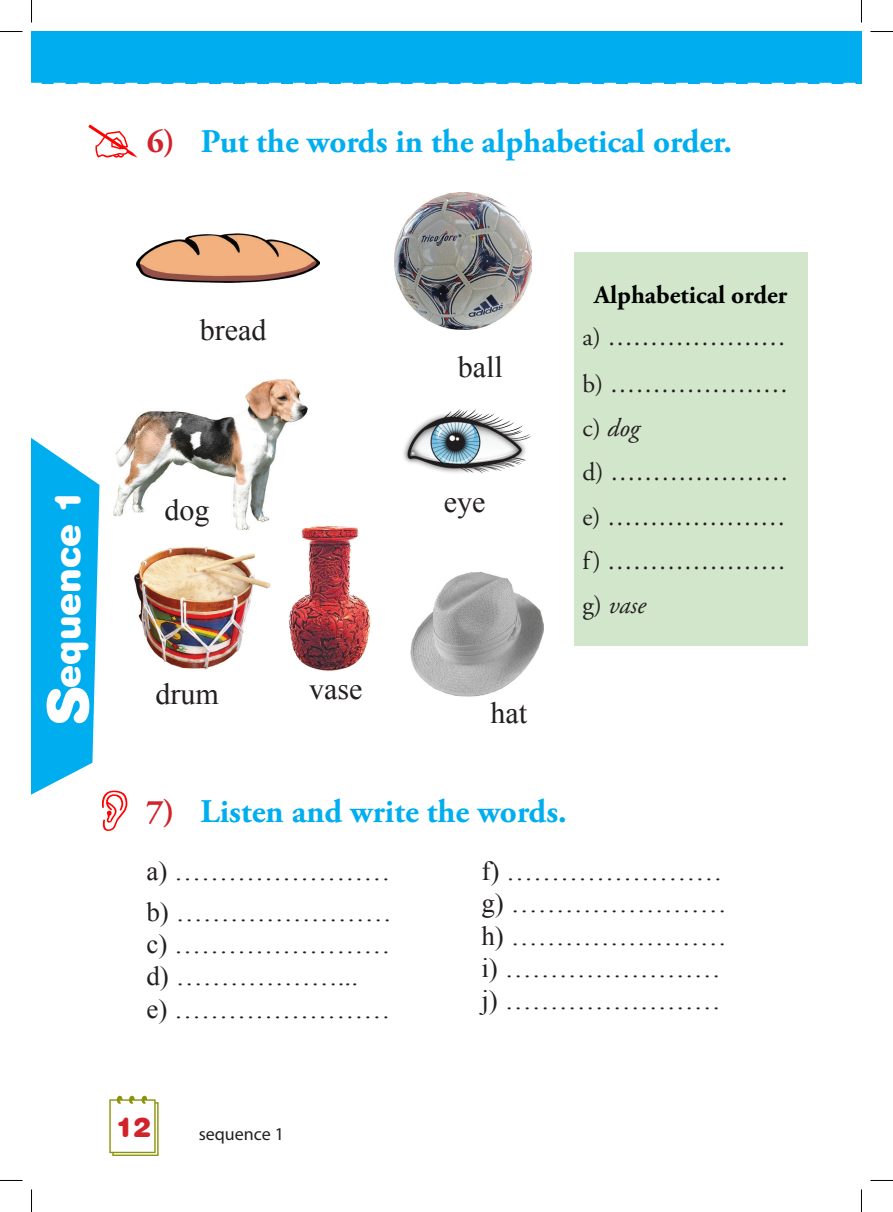
<style>
.page{position:relative;width:893px;height:1212px;background:#fff}
.page>*{position:absolute;margin:0;border:0;box-sizing:border-box;transform-origin:0 0}
.t1{font:36px "Swiss 721 BT Black Rounded";color:#fff}
.t2{font:700 33px "Adobe Garamond Pro";color:#00aeef}
.t3{font:30px "Times New Roman";color:#231f20}
.t4{font:27px "Times New Roman";color:#231f20}
.t5{font:27px "Swiss 721 BT Black Rounded";color:#d1232a}
.t6{font:25.5px "Adobe Garamond Pro";color:#231f20}
.t7{font:700 25.5px "Adobe Garamond Pro";color:#000}
.t8{font:italic 25.5px "Adobe Garamond Pro";color:#231f20}
.t9{font:18px "Myriad Pro";color:#231f20}
.s1{color:#d1232a}
.s2{font-style:normal}
</style>
<div class="page">
<div style="left:32px;top:32px;width:829px;height:52px;background:#00aeef"></div>
<div style="left:573px;top:252px;width:234px;height:393px;background:#d1e6cb"></div>
<img style="left:403px;top:409px;width:127px;height:65px">
<img style="left:394px;top:192px;width:137px;height:137px">
<img style="left:142px;top:547px;width:129px;height:123px">
<img style="left:134px;top:379px;width:173px;height:150px">
<img style="left:286px;top:524px;width:85px;height:147px">
<img style="left:410px;top:572px;width:133px;height:124px">
<img style="left:136px;top:233px;width:183px;height:50px">
<svg style="left:0;top:31px;width:22px;height:1px"></svg>
<svg style="left:870px;top:31px;width:22px;height:1px"></svg>
<svg style="left:31px;top:0;width:1px;height:22px"></svg>
<svg style="left:31px;top:1189px;width:1px;height:22px"></svg>
<svg style="left:32px;top:423px;width:110px;height:371px"></svg>
<p class="t2" style="left:147px;top:122px;width:586px"><span class="s1">6)</span> Put the words in the alphabetical order.</p>
<h1 class="t1" style="left:46px;top:687px;width:200px;rotate:-90deg">equence 1</h1>
<p class="t3" style="left:200px;top:309px;width:68px">bread</p>
<p class="t3" style="left:164px;top:489px;width:47px">dog</p>
<p class="t3" style="left:155px;top:673px;width:65px">drum</p>
<p class="t3" style="left:309px;top:668px;width:55px">vase</p>
<p class="t3" style="left:457px;top:346px;width:46px">ball</p>
<p class="t3" style="left:443px;top:481px;width:43px">eye</p>
<p class="t3" style="left:490px;top:692px;width:38px">hat</p>
<p class="t7" style="left:594px;top:280px;width:194px">Alphabetical order</p>
<p class="t6" style="left:582px;top:322px;width:205px">a) …………………</p>
<p class="t6" style="left:582px;top:368px;width:207px">b) …………………</p>
<p class="t8" style="left:582px;top:412px;width:58px"><span class="s2">c)</span> dog</p>
<p class="t6" style="left:582px;top:457px;width:208px">d) …………………</p>
<p class="t6" style="left:582px;top:501px;width:205px">e) …………………</p>
<p class="t6" style="left:582px;top:545px;width:205px">f) …………………</p>
<p class="t8" style="left:582px;top:590px;width:65px"><span class="s2">g)</span> vase</p>
<p class="t2" style="left:146px;top:791px;width:421px"><span class="s1">7)</span> Listen and write the words.</p>
<p class="t4" style="left:146px;top:852px;width:245px">a) ……………………</p>
<p class="t4" style="left:146px;top:893px;width:247px">b) ……………………</p>
<p class="t4" style="left:146px;top:925px;width:245px">c) ……………………</p>
<p class="t4" style="left:146px;top:958px;width:213px">d) ………………...</p>
<p class="t4" style="left:146px;top:990px;width:245px">e) ……………………</p>
<p class="t4" style="left:481px;top:852px;width:242px">f) ……………………</p>
<p class="t4" style="left:481px;top:884px;width:247px">g) ……………………</p>
<p class="t4" style="left:481px;top:917px;width:247px">h) ……………………</p>
<p class="t4" style="left:481px;top:949px;width:241px">i) ……………………</p>
<p class="t4" style="left:481px;top:981px;width:241px">j) ……………………</p>
<p class="t5" style="left:116px;top:1110px;width:37px">12</p>
<p class="t9" style="left:198px;top:1122px;width:87px">sequence 1</p>
</div>
